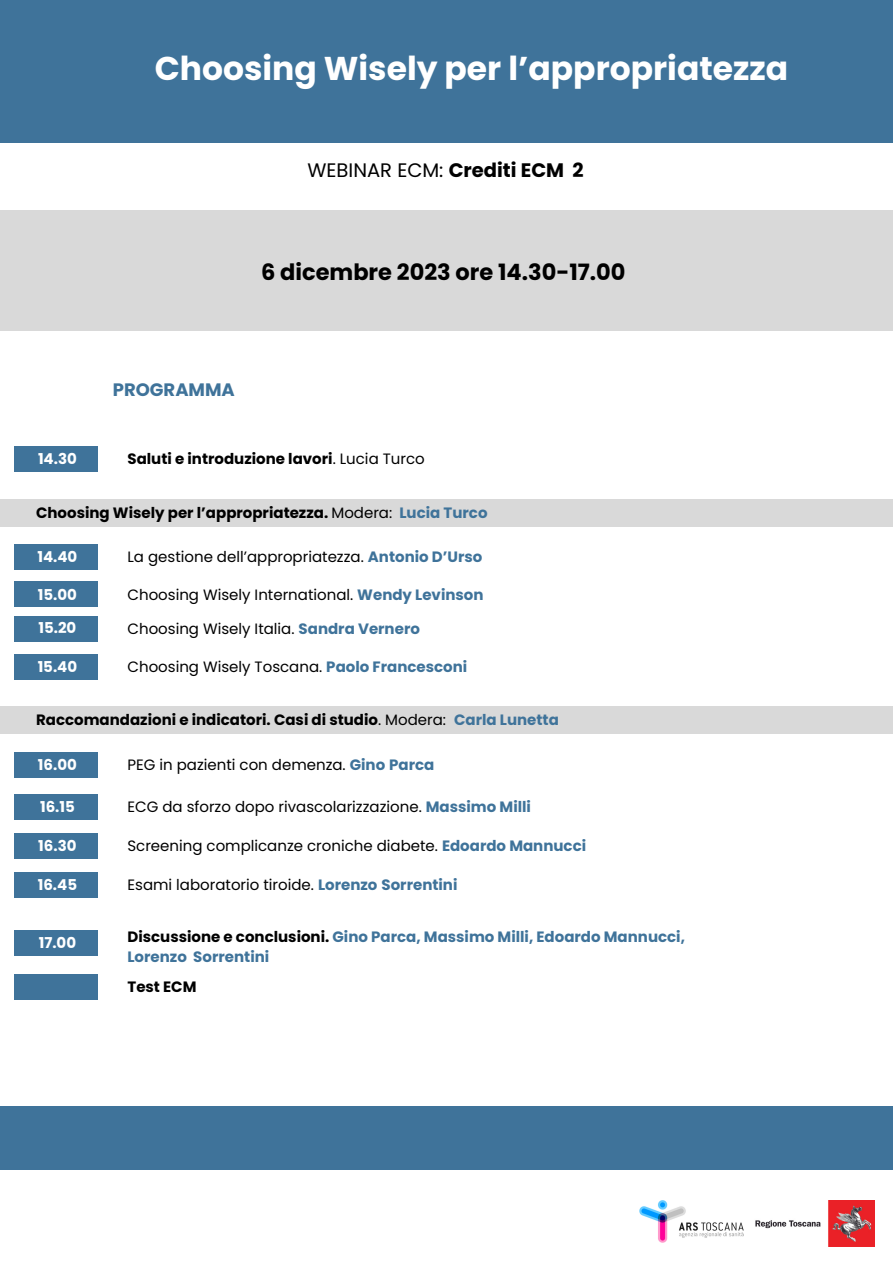
<style>
.page{position:relative;width:893px;height:1264px;background:#fff}
.page>*{position:absolute;margin:0;border:0;box-sizing:border-box;transform-origin:0 0}
.t1{font:700 33px "Poppins";color:#fff}
.t2{font:700 22.5px "Poppins";color:#000}
.t3{font:19.5px "Poppins";color:#000}
.t4{font:700 18px "Poppins";color:#3f739a}
.t5{font:15px "Poppins";color:#000}
.t6{font:700 15px "Poppins";color:#000}
.t7{font:700 15px/19px "Poppins";color:#3f739a}
.t8{font:700 15px "Poppins";color:#fff}
.s1{font-weight:700}
.s2{font-weight:400}
.s3{color:#3f739a}
.s4{font-weight:700;color:#3f739a}
.s5{color:#000}
</style>
<div class="page">
<div style="left:0;top:0;width:892px;height:142px;background:#3f739a"></div>
<div style="left:0;top:210px;width:892px;height:120px;background:#d9d9d9"></div>
<img style="left:640px;top:1200px;width:103px;height:41px">
<img style="left:755px;top:1200px;width:119px;height:46px">
<div style="left:14px;top:446px;width:84px;height:25px;background:#3f739a"></div>
<div style="left:0;top:706px;width:892px;height:28px;background:#d9d9d9"></div>
<div style="left:14px;top:752px;width:84px;height:25px;background:#3f739a"></div>
<div style="left:14px;top:794px;width:84px;height:25px;background:#3f739a"></div>
<div style="left:14px;top:833px;width:84px;height:25px;background:#3f739a"></div>
<div style="left:14px;top:872px;width:84px;height:25px;background:#3f739a"></div>
<div style="left:14px;top:930px;width:84px;height:25px;background:#3f739a"></div>
<div style="left:14px;top:973px;width:84px;height:26px;background:#3f739a"></div>
<div style="left:14px;top:544px;width:84px;height:25px;background:#3f739a"></div>
<div style="left:14px;top:616px;width:84px;height:25px;background:#3f739a"></div>
<div style="left:14px;top:653px;width:84px;height:26px;background:#3f739a"></div>
<div style="left:14px;top:582px;width:84px;height:25px;background:#3f739a"></div>
<div style="left:0;top:498px;width:892px;height:28px;background:#d9d9d9"></div>
<div style="left:0;top:1105px;width:892px;height:64px;background:#3f739a"></div>
<p class="t1" style="left:155px;top:46px;width:635px">Choosing Wisely per l’appropriatezza</p>
<p class="t3" style="left:307px;top:157px;width:277px">WEBINAR ECM: <span class="s1">Crediti ECM 2</span></p>
<p class="t2" style="left:261px;top:257px;width:366px">6 dicembre 2023 ore 14.30-17.00</p>
<p class="t4" style="left:113px;top:377px;width:124px">PROGRAMMA</p>
<p class="t8" style="left:38px;top:448px;width:40px">14.30</p>
<p class="t6" style="left:127px;top:448px;width:299px">Saluti e introduzione lavori<span class="s2">. Lucia Turco</span></p>
<p class="t6" style="left:36px;top:502px;width:453px">Choosing Wisely per l’appropriatezza. <span class="s2">Modera:</span> <span class="s3">Lucia Turco</span></p>
<p class="t8" style="left:37px;top:546px;width:41px">14.40</p>
<p class="t5" style="left:127px;top:546px;width:356px">La gestione dell’appropriatezza. <span class="s4">Antonio D’Urso</span></p>
<p class="t8" style="left:36px;top:587px;width:41px">14.40</p>
<p class="t5" style="left:127px;top:583px;width:357px">Choosing Wisely International. <span class="s4">Wendy Levinson</span></p>
<p class="t8" style="left:38px;top:617px;width:39px">15.20</p>
<p class="t8" style="left:38px;top:656px;width:41px">15.40</p>
<p class="t8" style="left:38px;top:584px;width:41px">15.00</p>
<p class="t5" style="left:127px;top:618px;width:294px">Choosing Wisely Italia. <span class="s4">Sandra Vernero</span></p>
<p class="t5" style="left:127px;top:656px;width:341px">Choosing Wisely Toscana. <span class="s4">Paolo Francesconi</span></p>
<p class="t6" style="left:36px;top:709px;width:524px">Raccomandazioni e indicatori. Casi di studio<span class="s2">. Modera:</span> <span class="s3">Carla Lunetta</span></p>
<p class="t8" style="left:38px;top:754px;width:40px">16.00</p>
<p class="t8" style="left:40px;top:796px;width:36px">16.15</p>
<p class="t8" style="left:38px;top:835px;width:40px">16.30</p>
<p class="t8" style="left:38px;top:874px;width:41px">16.45</p>
<p class="t5" style="left:127px;top:754px;width:308px">PEG in pazienti con demenza. <span class="s4">Gino Parca</span></p>
<p class="t5" style="left:127px;top:796px;width:405px">ECG da sforzo dopo rivascolarizzazione. <span class="s4">Massimo Milli</span></p>
<p class="t5" style="left:127px;top:835px;width:460px">Screening complicanze croniche diabete. <span class="s4">Edoardo Mannucci</span></p>
<p class="t5" style="left:127px;top:874px;width:331px">Esami laboratorio tiroide. <span class="s4">Lorenzo Sorrentini</span></p>
<p class="t8" style="left:39px;top:932px;width:39px">17.00</p>
<p class="t7" style="left:127px;top:927px;width:559px"><span class="s5">Discussione e conclusioni.</span> Gino Parca, Massimo Milli, Edoardo Mannucci,<br>Lorenzo Sorrentini</p>
<p class="t6" style="left:127px;top:975px;width:70px">Test ECM</p>
</div>
